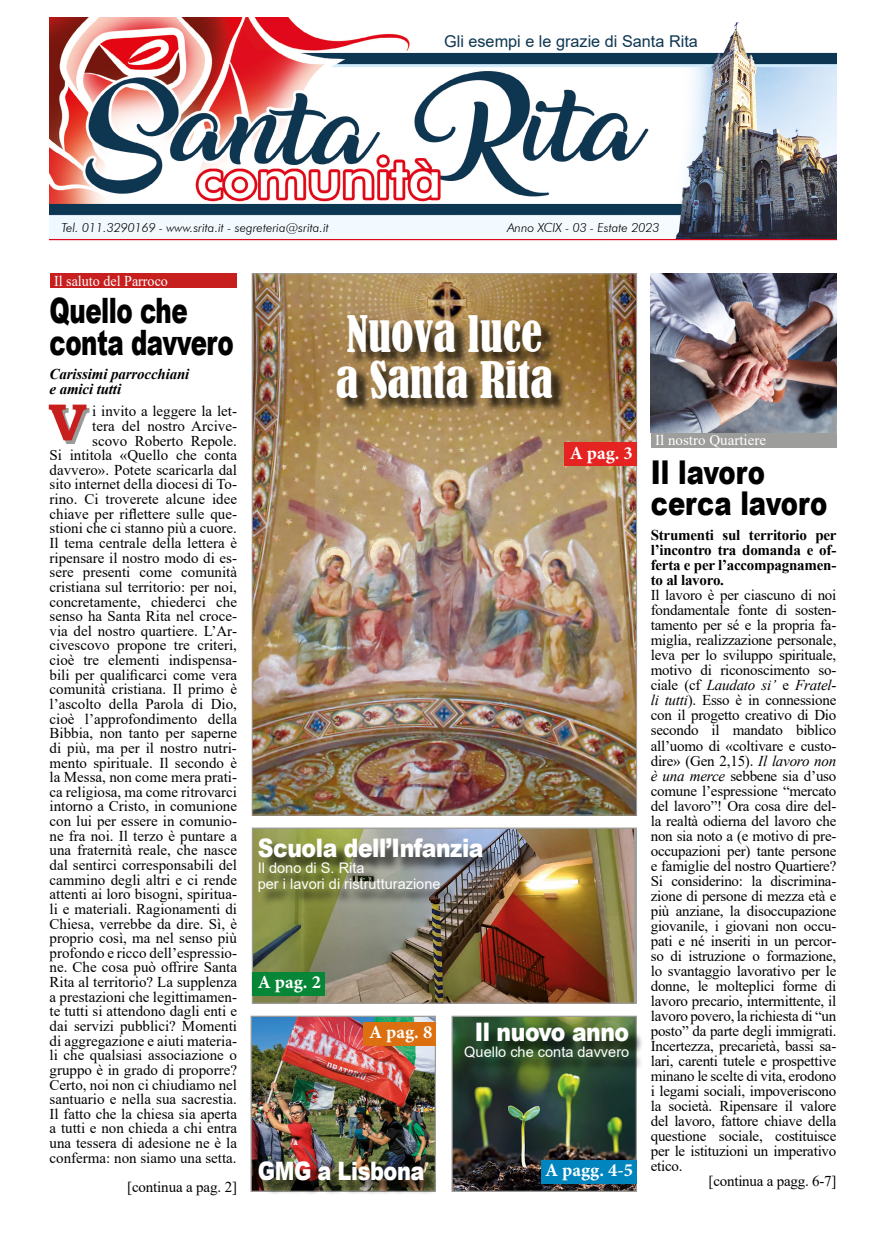
<style>
.page{position:relative;width:886px;height:1241px;background:#fff}
.page>*{position:absolute;margin:0;border:0;box-sizing:border-box;transform-origin:0 0}
.t1{font:700 52.5px "Bookman Old Style";color:#c61f1e}
.t2{font:condensed 47.12px/45.8px "Bernard";color:#fff}
.t3{font:900 35px/32.5px "Arial";letter-spacing:-.02em;color:#000;scale:.7 1}
.t4{font:900 32.75px/30.6px "Arial";color:#000;scale:.79 1}
.t5{font:900 25.5px "Arial";letter-spacing:-.02em;color:#fff;scale:.86 1}
.t6{font:900 25.5px "Arial";letter-spacing:-.02em;color:#fff;scale:.82 1}
.t7{font:700 18.5px "Minion Pro";color:#fff}
.t8{font:16.25px "Arial";color:#0e3751}
.t9{font:15px/14.6px "Times New Roman";color:#000;text-align:right}
.t10{font:700 15px/15px "Times New Roman";letter-spacing:-.015em;color:#000;text-align:justify}
.t11{font:italic 700 15px/15px "Times New Roman";letter-spacing:-.01em;color:#000}
.t12{font:15px "Times New Roman";color:#fff;scale:.94 1}
.t13{font:15px "Times New Roman";color:#fff}
.t14{font:14.5px/16.2px "Arial";color:#fff}
.t15{font:italic 300 12.5px "Futura BT";color:#000}
.s1{font-style:italic}
</style>
<div class="page">
<img style="left:254px;top:275px;width:381px;height:538px">
<img style="left:253px;top:1017px;width:181px;height:172px">
<div style="left:251px;top:1015px;width:185px;height:176px;border:1px solid #9d9d9c"></div>
<div style="left:50px;top:274px;width:187px;height:14px;background:#c61f1e"></div>
<img style="left:50px;top:18px;width:786px;height:222px">
<div style="left:52px;top:408px;width:38px;height:35px;background:#000;opacity:.4"></div>
<img style="left:651px;top:274px;width:185px;height:159px">
<div style="left:651px;top:433px;width:185px;height:14px;background:#9d9d9c"></div>
<img style="left:453px;top:1017px;width:182px;height:172px">
<div style="left:451px;top:1015px;width:186px;height:176px;border:1px solid #9d9d9c"></div>
<div style="left:541px;top:1159px;width:96px;height:24px;background:#0085be"></div>
<div style="left:363px;top:1022px;width:73px;height:23px;background:#dc6f10"></div>
<div style="left:467px;top:1024px;width:177px;height:48px;background:#000;opacity:.75"></div>
<div style="left:339px;top:316px;width:228px;height:96px;background:#000;opacity:.75"></div>
<div style="left:261px;top:1163px;width:177px;height:32px;background:#000;opacity:.75"></div>
<img style="left:254px;top:829px;width:379px;height:172px">
<div style="left:252px;top:827px;width:385px;height:176px;border:1px solid #9d9d9c"></div>
<div style="left:252px;top:971px;width:73px;height:24px;background:#078637"></div>
<div style="left:261px;top:839px;width:237px;height:67px;background:#000;opacity:.75"></div>
<div style="left:564px;top:442px;width:72px;height:24px;background:#e52321"></div>
<p class="t8" style="left:444px;top:30px;width:255px">Gli esempi e le grazie di Santa Rita</p>
<p class="t15" style="left:61px;top:220px;width:269px">Tel. 011.3290169 - www.srita.it - segreteria@srita.it</p>
<p class="t15" style="left:507px;top:220px;width:154px">Anno XCIX - 03 - Estate 2023</p>
<p class="t12" style="left:54px;top:270px;width:123px">Il saluto del Parroco</p>
<h3 class="t3" style="left:50px;top:293px;width:264px">Quello che conta davvero</h3>
<p class="t11" style="left:50px;top:366px;width:141px">Carissimi parrocchiani e amici tutti</p>
<p class="t9" style="left:50px;top:403px;width:189px">i invito a leggere la let-<br>tera del nostro Arcive-<br>scovo Roberto Repole.<br>Si intitola «Quello che conta davvero». Potete scaricarla dal sito internet della diocesi di To&shy;rino. Ci troverete alcune idee chiave per riflettere sulle que&shy;stioni che ci stanno più a cuore.<br>Il tema centrale della lettera è ripensare il nostro modo di es&shy;sere presenti come comunità cristiana sul territorio: per noi, concretamente, chiederci che senso ha Santa Rita nel croce&shy;via del nostro quartiere. L’Ar&shy;civescovo propone tre criteri, cioè tre elementi indispensa&shy;bili per qualificarci come vera comunità cristiana. Il primo è l’ascolto della Parola di Dio, cioè l’approfondimento della<br>Bibbia, non tanto per saperne di più, ma per il nostro nutri&shy;mento spirituale. Il secondo è la Messa, non come mera prati&shy;ca religiosa, ma come ritrovarci intorno a Cristo, in comunione con lui per essere in comunio&shy;ne fra noi. Il terzo è puntare a una fraternità reale, che nasce dal sentirci corresponsabili del cammino degli altri e ci rende attenti ai loro bisogni, spiritua&shy;li e materiali. Ragionamenti di<br>Chiesa, verrebbe da dire. Sì, è proprio così, ma nel senso più profondo e ricco dell’espressio&shy;ne. Che cosa può offrire Santa<br>Rita al territorio? La supplenza a prestazioni che legittimamen&shy;te tutti si attendono dagli enti e dai servizi pubblici? Momenti di aggregazione e aiuti materia&shy;li che qualsiasi associazione o gruppo è in grado di proporre?<br>Certo, noi non ci chiudiamo nel santuario e nella sua sacrestia.<br>Il fatto che la chiesa sia aperta a tutti e non chieda a chi entra una tessera di adesione ne è la conferma: non siamo una setta.</p>
<p class="t9" style="left:127px;top:1178px;width:111px">[continua a pag. 2]</p>
<h1 class="t1" style="left:49px;top:384px;width:39px">V</h1>
<h2 class="t2" style="left:336px;top:311px;width:219px">Nuova luce a Santa Rita</h2>
<p class="t7" style="left:570px;top:440px;width:65px">A pag. 3</p>
<h3 class="t5" style="left:258px;top:828px;width:264px">Scuola dell’Infanzia</h3>
<p class="t14" style="left:258px;top:859px;width:184px">Il dono di S. Rita<br>per i lavori di ristrutturazione</p>
<p class="t7" style="left:258px;top:969px;width:65px">A pag. 2</p>
<p class="t7" style="left:369px;top:1019px;width:65px">A pag. 8</p>
<h3 class="t5" style="left:475px;top:1013px;width:181px">Il nuovo anno</h3>
<p class="t14" style="left:464px;top:1043px;width:166px">Quello che conta davvero</p>
<h3 class="t6" style="left:258px;top:1152px;width:205px">GMG a Lisbona</h3>
<p class="t7" style="left:545px;top:1157px;width:89px">A pagg. 4-5</p>
<p class="t13" style="left:655px;top:429px;width:112px">Il nostro Quartiere</p>
<h3 class="t4" style="left:651px;top:456px;width:225px">Il lavoro cerca lavoro</h3>
<p class="t10" style="left:651px;top:527px;width:187px">Strumenti sul territorio per l’incontro tra domanda e of&shy;ferta e per l’accompagnamen&shy;to al lavoro.</p>
<p class="t9" style="left:651px;top:587px;width:187px;line-height:15px;text-align:justify">Il lavoro è per ciascuno di noi fondamentale fonte di sosten&shy;tamento per sé e la propria fa&shy;miglia, realizzazione personale, leva per lo sviluppo spirituale, motivo di riconoscimento so&shy;ciale (cf <span class="s1">Laudato si’</span> e <span class="s1">Fratel&shy;li tutti</span>). Esso è in connessione con il progetto creativo di Dio secondo il mandato biblico all’uomo di «coltivare e custo&shy;dire» (Gen 2,15). <span class="s1">Il lavoro non è una merce</span> sebbene sia d’uso comune l’espressione “mercato del lavoro”! Ora cosa dire del&shy;la realtà odierna del lavoro che non sia noto a (e motivo di pre&shy;occupazioni per) tante persone e famiglie del nostro Quartiere?<br>Si considerino: la discrimina&shy;zione di persone di mezza età e più anziane, la disoccupazione giovanile, i giovani non occu&shy;pati e né inseriti in un percor&shy;so di istruzione o formazione, lo svantaggio lavorativo per le donne, le molteplici forme di lavoro precario, intermittente, il lavoro povero, la richiesta di “un posto” da parte degli immigrati.<br>Incertezza, precarietà, bassi sa&shy;lari, carenti tutele e prospettive minano le scelte di vita, erodono i legami sociali, impoveriscono la società. Ripensare il valore del lavoro, fattore chiave della questione sociale, costituisce per le istituzioni un imperativo etico.</p>
<p class="t9" style="left:708px;top:1172px;width:129px">[continua a pagg. 6-7]</p>
</div>
